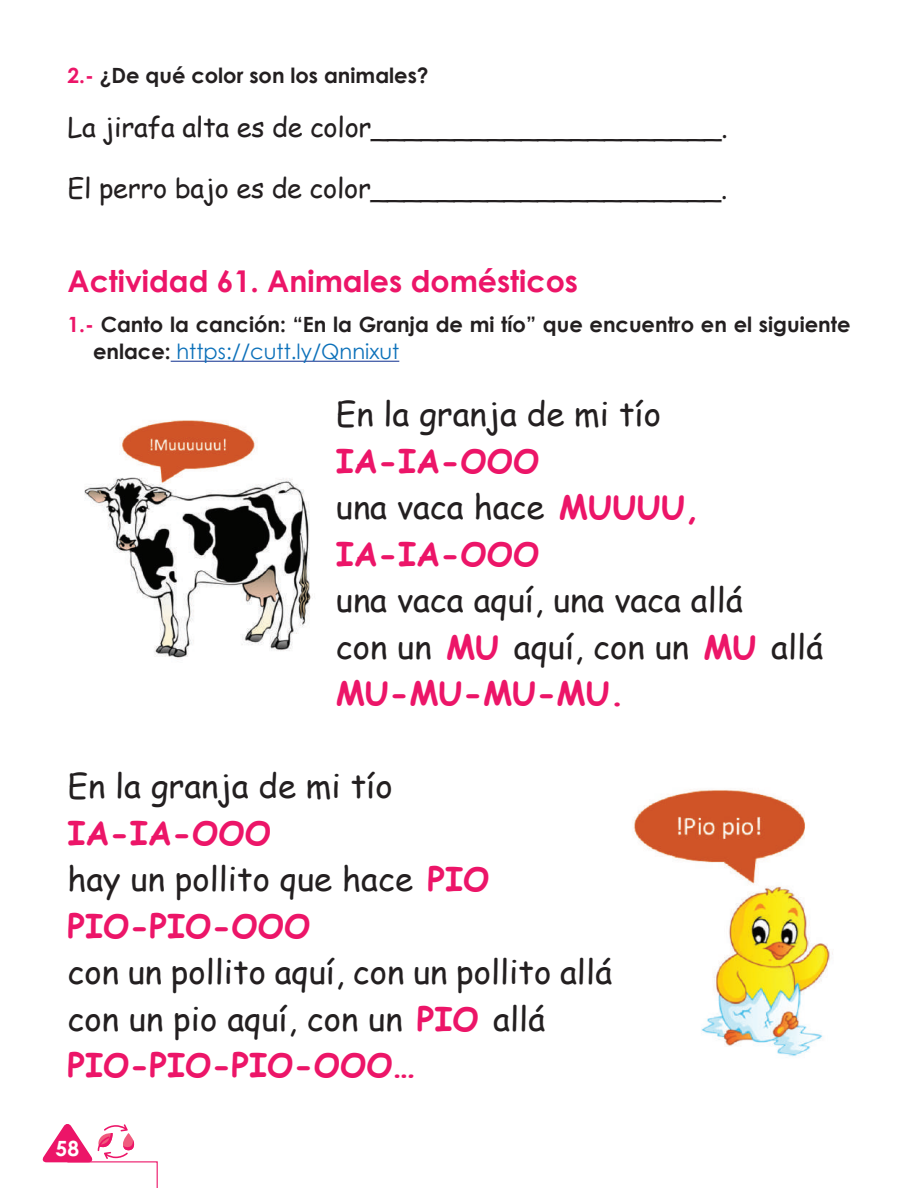
<style>
.page{position:relative;width:918px;height:1188px;background:#fff}
.page>*{position:absolute;margin:0;border:0;box-sizing:border-box;transform-origin:0 0}
.t1{font:33px/46.5px "Comic Sans MS";color:#231f20}
.t2{font:700 33px/46.5px "Comic Sans MS";color:#ec1568}
.t3{font:700 30px "Century Gothic";color:#ec1568}
.t4{font:27px "Comic Sans MS";letter-spacing:-.01em;color:#231f20}
.t5{font:700 21px/27px "Century Gothic";color:#231f20}
.t6{font:700 21px "Century Gothic";color:#fff}
.s1{color:#ec1568}
.s2{font-weight:400;color:#0c71ba}
.s3{font-weight:400;color:#231f20}
.s4{font-weight:700;color:#ec1568}
</style>
<div class="page">
<svg style="left:42px;top:1124px;width:116px;height:64px"></svg>
<hr style="left:171px;top:361px;width:228px;height:1px;background:#3853a3">
<img style="left:84px;top:420px;width:227px;height:239px">
<img style="left:633px;top:789px;width:200px;height:268px">
<p class="t5" style="left:68px;top:62px;width:363px"><span class="s1">2.-</span> ¿De qué color son los animales?</p>
<p class="t4" style="left:68px;top:107px;width:662px">La jirafa alta es de color_____________________.</p>
<p class="t4" style="left:68px;top:168px;width:661px">El perro bajo es de color_____________________.</p>
<p class="t3" style="left:68px;top:262px;width:512px">Actividad 61. Animales domésticos</p>
<p class="t5" style="left:93px;top:311px;width:759px;text-indent:-26px"><span class="s1">1.-</span> Canto la canción: “En la Granja de mi tío” que encuentro en el siguiente enlace: <span class="s2">https://cutt.ly/Qnnixut</span></p>
<p class="t1" style="left:336px;top:390px;width:327px">En la granja de mi tío</p>
<p class="t2" style="left:336px;top:436px;width:365px">IA-IA-OOO<br><span class="s3">una vaca hace</span> MUUUU,<br>IA-IA-OOO</p>
<p class="t1" style="left:336px;top:576px;width:489px">una vaca aquí, una vaca allá<br>con un <span class="s4">MU</span> aquí, con un <span class="s4">MU</span> allá<br><span class="s4">MU-MU-MU-MU.</span></p>
<p class="t1" style="left:68px;top:762px;width:327px">En la granja de mi tío</p>
<p class="t2" style="left:68px;top:808px;width:423px">IA-IA-OOO<br><span class="s3">hay un pollito que hace</span> PIO<br>PIO-PIO-OOO</p>
<p class="t1" style="left:68px;top:948px;width:546px">con un pollito aquí, con un pollito allá con un pio aquí, con un <span class="s4">PIO</span> allá<br><span class="s4">PIO-PIO-PIO-OOO…</span></p>
<p class="t6" style="left:56px;top:1135px;width:25px">58</p>
</div>
